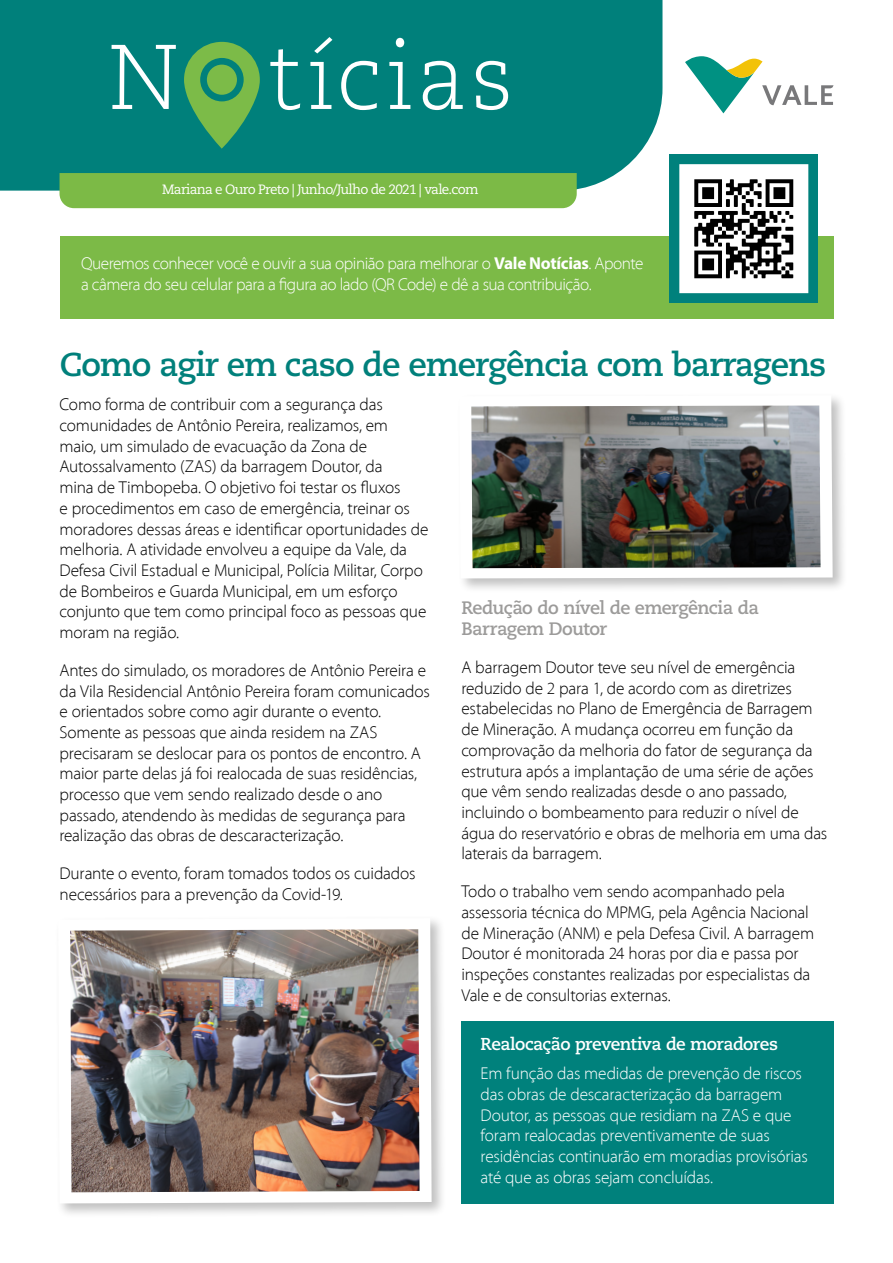
<style>
.page{position:relative;width:893px;height:1263px;background:#fff}
.page>*{position:absolute;margin:0;border:0;box-sizing:border-box;transform-origin:0 0}
.t1{font:300 91.5px "Caecilia LT Std";letter-spacing:.045em;color:#fff;scale:.96 1}
.t2{font:700 33px "Caecilia LT Std";letter-spacing:-.03em;color:#00807b}
.t3{font:700 18px/21.6px "Caecilia LT Std";letter-spacing:-.035em;color:#9c9b9a}
.t4{font:300 17.25px/20.7px "Myriad Pro";letter-spacing:-.01em;color:#000}
.t5{font:300 17.25px/20.7px "Myriad Pro";letter-spacing:-.015em;color:#fff}
.t6{font:700 17.25px "Caecilia LT Std";letter-spacing:-.03em;color:#fff}
.t7{font:13.5px "Caecilia LT Std";letter-spacing:-.05em;color:#fff}
.s1{font-weight:700}
</style>
<div class="page">
<div style="left:0;top:0;width:662px;height:191px;background:#00807b"></div>
<svg style="left:685px;top:56px;width:148px;height:57px"></svg>
<div style="left:60px;top:173px;width:517px;height:35px;background:#7cba46"></div>
<svg style="left:184px;top:42px;width:76px;height:107px;background:#43a05f"></svg>
<div style="left:207px;top:65px;width:30px;height:30px;background:#7cbb48;border-radius:50%"></div>
<div style="left:60px;top:236px;width:773px;height:83px;background:#7cba47"></div>
<div style="left:669px;top:154px;width:149px;height:149px;background:#00817c"></div>
<img style="left:679px;top:164px;width:129px;height:129px">
<div style="left:55px;top:915px;width:392px;height:304px;background:#000;opacity:.25"></div>
<svg style="left:58px;top:918px;width:374px;height:285px"></svg>
<img style="left:70px;top:929px;width:350px;height:263px">
<div style="left:461px;top:1020px;width:372px;height:183px;background:#00817c"></div>
<div style="left:456px;top:392px;width:392px;height:202px;background:#000;opacity:.25"></div>
<svg style="left:459px;top:395px;width:374px;height:183px"></svg>
<img style="left:471px;top:405px;width:350px;height:163px">
<h1 class="t1" style="left:109px;top:26px;width:423px">N tícias</h1>
<p class="t7" style="left:162px;top:182px;width:318px">Mariana e Ouro Preto | Junho/Julho de 2021 | vale.com</p>
<p class="t5" style="left:81px;top:254px;width:564px">Queremos conhecer você e ouvir a sua opinião para melhorar o <span class="s1">Vale Notícias</span>. Aponte a câmera do seu celular para a figura ao lado (QR Code) e dê a sua contribuição.</p>
<h2 class="t2" style="left:60px;top:345px;width:768px">Como agir em caso de emergência com barragens</h2>
<p class="t4" style="left:60px;top:395px;width:370px">Como forma de contribuir com a segurança das comunidades de Antônio Pereira, realizamos, em maio, um simulado de evacuação da Zona de Autossalvamento (ZAS) da barragem Doutor, da<br>mina de Timbopeba. O objetivo foi testar os fluxos<br>e procedimentos em caso de emergência, treinar os moradores dessas áreas e identificar oportunidades de melhoria. A atividade envolveu a equipe da Vale, da Defesa Civil Estadual e Municipal, Polícia Militar, Corpo de Bombeiros e Guarda Municipal, em um esforço conjunto que tem como principal foco as pessoas que moram na região.</p>
<p class="t4" style="left:60px;top:660px;width:372px">Antes do simulado, os moradores de Antônio Pereira e da Vila Residencial Antônio Pereira foram comunicados e orientados sobre como agir durante o evento.<br>Somente as pessoas que ainda residem na ZAS precisaram se deslocar para os pontos de encontro. A maior parte delas já foi realocada de suas residências, processo que vem sendo realizado desde o ano passado, atendendo às medidas de segurança para realização das obras de descaracterização.</p>
<p class="t4" style="left:60px;top:863px;width:358px">Durante o evento, foram tomados todos os cuidados necessários para a prevenção da Covid-19.</p>
<p class="t3" style="left:461px;top:597px;width:299px">Redução do nível de emergência da<br>Barragem Doutor</p>
<p class="t4" style="left:461px;top:657px;width:367px">A barragem Doutor teve seu nível de emergência reduzido de 2 para 1, de acordo com as diretrizes estabelecidas no Plano de Emergência de Barragem de Mineração. A mudança ocorreu em função da comprovação da melhoria do fator de segurança da estrutura após a implantação de uma série de ações que vêm sendo realizadas desde o ano passado, incluindo o bombeamento para reduzir o nível de água do reservatório e obras de melhoria em uma das laterais da barragem.</p>
<p class="t4" style="left:461px;top:881px;width:354px">Todo o trabalho vem sendo acompanhado pela assessoria técnica do MPMG, pela Agência Nacional de Mineração (ANM) e pela Defesa Civil. A barragem Doutor é monitorada 24 horas por dia e passa por inspeções constantes realizadas por especialistas da Vale e de consultorias externas.</p>
<p class="t6" style="left:481px;top:1034px;width:299px">Realocação preventiva de moradores</p>
<p class="t5" style="left:481px;top:1063px;width:329px">Em função das medidas de prevenção de riscos das obras de descaracterização da barragem Doutor, as pessoas que residiam na ZAS e que foram realocadas preventivamente de suas residências continuarão em moradias provisórias até que as obras sejam concluídas.</p>
</div>
